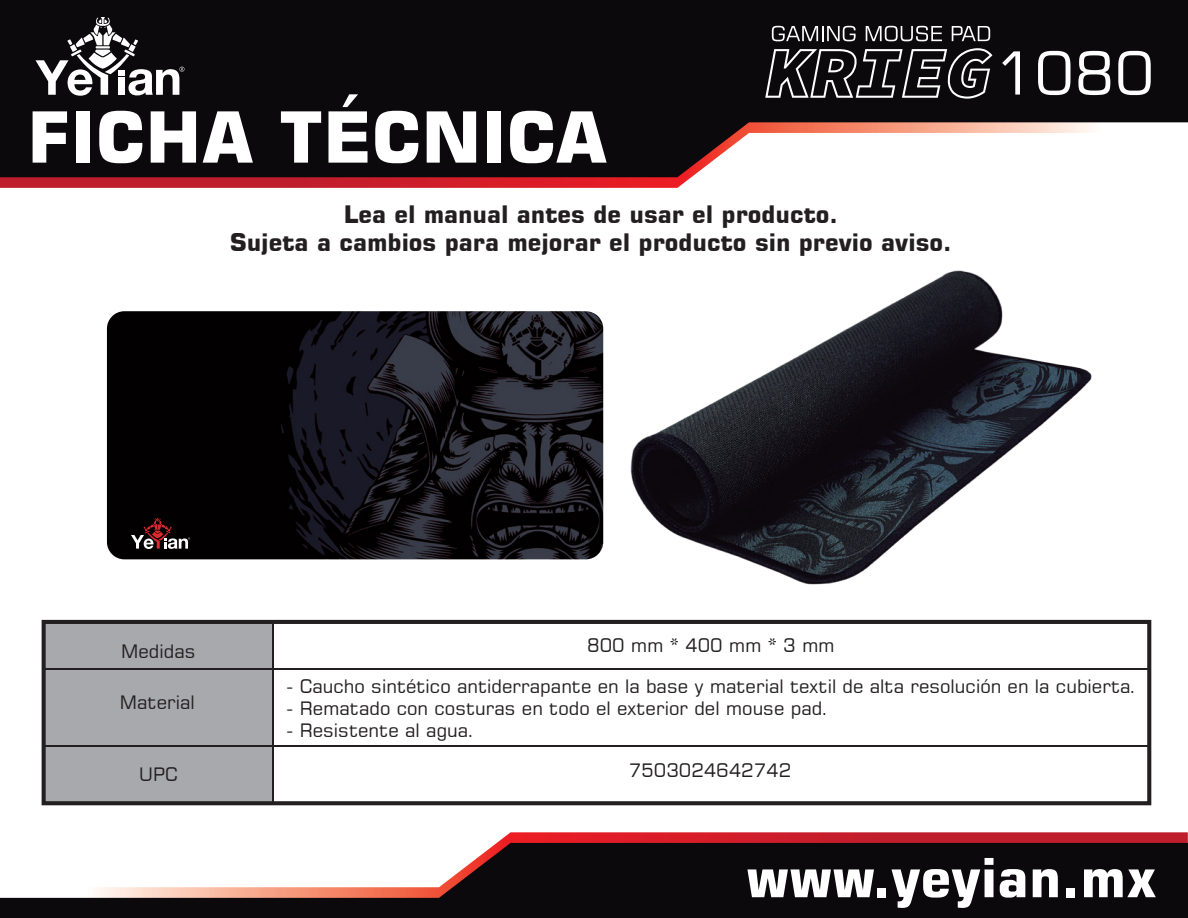
<style>
.page{position:relative;width:1188px;height:918px;background:#fff}
.page>*{position:absolute;margin:0;border:0;box-sizing:border-box;transform-origin:0 0}
.t1{font:700 70.5px "Square 721 BT";color:#fff}
.t2{font:700 54px "Square 721 BT";color:#fff}
.t3{font:700 24px/28.8px "Square 721 BT";color:#231f20;text-align:center}
.t4{font:18.45px "Square 721 BT";color:#231f20}
</style>
<div class="page">
<svg style="left:0;top:177px;width:692px;height:11px;background:#c8212e"></svg>
<svg style="left:0;top:0;width:1188px;height:177px;background:#2d292b"></svg>
<svg style="left:36px;top:17px;width:148px;height:79px"></svg>
<svg style="left:497px;top:832px;width:691px;height:11px;background:#cc2532"></svg>
<svg style="left:0;top:843px;width:1188px;height:75px;fill:#0b090c"></svg>
<img style="left:630px;top:270px;width:462px;height:315px">
<img style="left:107px;top:311px;width:496px;height:248px">
<svg style="left:131px;top:518px;width:59px;height:31px;background:#422c2d"></svg>
<svg style="left:765px;top:48px;width:227px;height:51px;background:#3d3b3e"></svg>
<svg style="left:1002px;top:51px;width:18px;height:44px"></svg>
<svg style="left:1038px;top:51px;width:32px;height:44px"></svg>
<svg style="left:1078px;top:51px;width:32px;height:44px"></svg>
<svg style="left:1118px;top:51px;width:33px;height:44px"></svg>
<svg style="left:772px;top:26px;width:84px;height:15px"></svg>
<svg style="left:866px;top:26px;width:76px;height:15px"></svg>
<svg style="left:952px;top:26px;width:38px;height:15px"></svg>
<div style="left:43px;top:622px;width:231px;height:181px;background:#a8a9ad"></div>
<hr style="left:43px;top:669px;width:1105px;height:1px;background:#231f20">
<hr style="left:44px;top:745px;width:1105px;height:2px;background:#231f20">
<hr style="left:273px;top:622px;width:1px;height:181px;background:#231f20">
<div style="left:42px;top:620px;width:1109px;height:185px;border:4px solid #231f20"></div>
<h1 class="t1" style="left:27px;top:94px;width:582px">FICHA TÉCNICA</h1>
<h3 class="t3" style="left:230px;top:199px;width:723px">Lea el manual antes de usar el producto.<br>Sujeta a cambios para mejorar el producto sin previo aviso.</h3>
<p class="t4" style="left:121px;top:640px;width:76px">Medidas</p>
<p class="t4" style="left:587px;top:634px;width:249px">800 mm * 400 mm * 3 mm</p>
<p class="t4" style="left:120px;top:691px;width:76px">Material</p>
<p class="t4" style="left:139px;top:763px;width:40px">UPC</p>
<p class="t4" style="left:286px;top:675px;width:852px">- Caucho sintético antiderrapante en la base y material textil de alta resolución en la cubierta.</p>
<p class="t4" style="left:286px;top:697px;width:544px">- Rematado con costuras en todo el exterior del mouse pad.</p>
<p class="t4" style="left:286px;top:719px;width:190px">- Resistente al agua.</p>
<p class="t4" style="left:629px;top:759px;width:164px">7503024642742</p>
<h2 class="t2" style="left:746px;top:845px;width:412px">www.yeyian.mx</h2>
</div>
